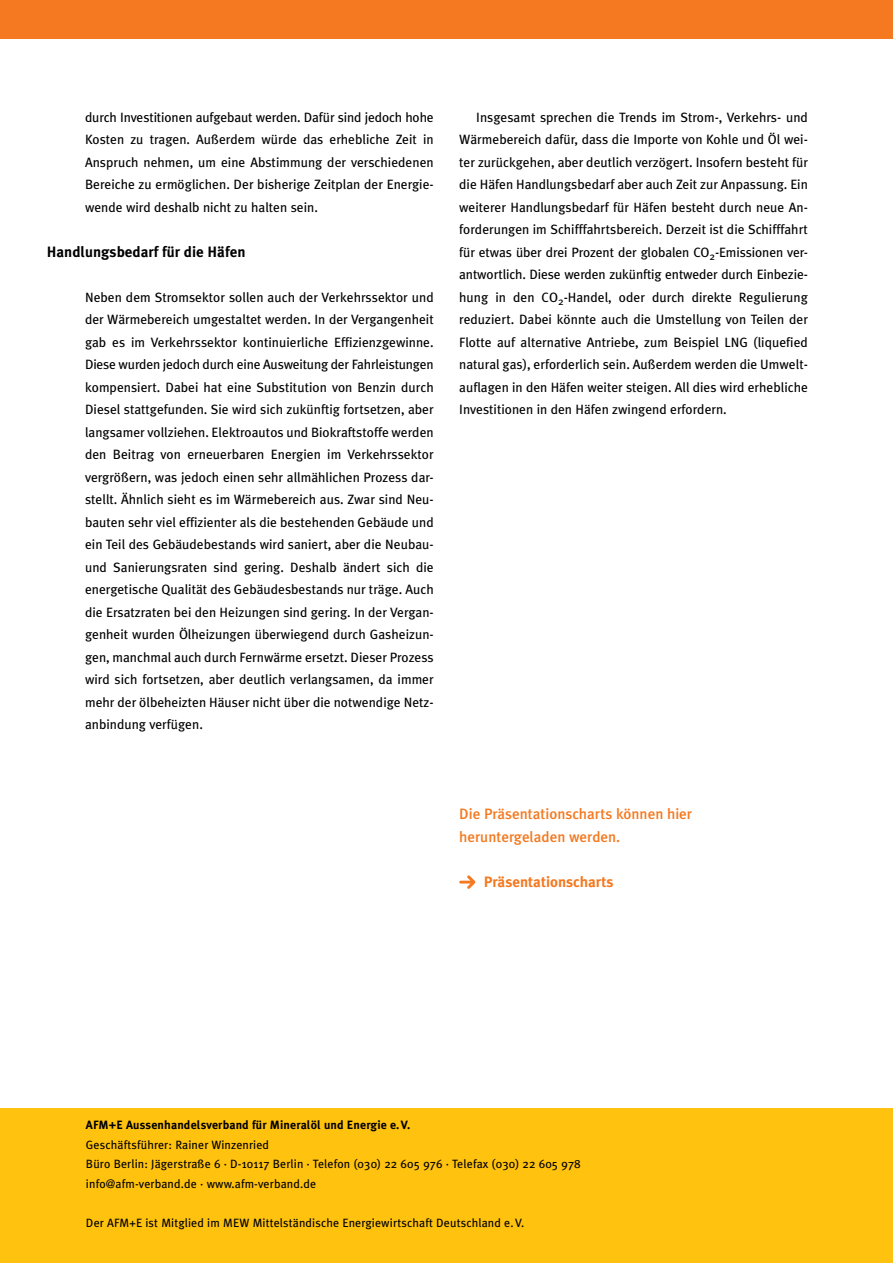
<style>
.page{position:relative;width:893px;height:1263px;background:#fff}
.page>*{position:absolute;margin:0;border:0;box-sizing:border-box;transform-origin:0 0}
.t1{font:500 15px/22.5px "Meta Plus";color:#f47920}
.t2{font:700 15px "Meta Plus";color:#000}
.t3{font:700 15px "Meta Plus";color:#f47920}
.t4{font:13.5px/22.5px "Meta Plus";color:#000;text-align:justify}
.t5{font:12px/19.5px "Meta Plus";letter-spacing:.01em;color:#000}
.t6{font:700 12px "Meta Plus";letter-spacing:.01em;color:#000}
</style>
<div class="page">
<div style="left:0;top:0;width:893px;height:38px;background:#f47920"></div>
<div style="left:0;top:1108px;width:893px;height:155px;background:#ffc20e"></div>
<svg style="left:459px;top:875px;width:17px;height:14px"></svg>
<p class="t4" style="left:85px;top:105px;width:350px">durch Investitionen aufgebaut werden. Dafür sind jedoch hohe Kosten zu tragen. Außerdem würde das erhebliche Zeit in Anspruch nehmen, um eine Abstimmung der verschiedenen Bereiche zu ermöglichen. Der bisherige Zeitplan der Energie&shy;wende wird deshalb nicht zu halten sein.</p>
<p class="t2" style="left:47px;top:243px;width:200px">Handlungsbedarf für die Häfen</p>
<p class="t4" style="left:85px;top:285px;width:350px">Neben dem Stromsektor sollen auch der Verkehrssektor und der Wärmebereich umgestaltet werden. In der Vergangenheit gab es im Verkehrssektor kontinuierliche Effizienzgewinne.<br>Diese wurden jedoch durch eine Ausweitung der Fahrleistungen kompensiert. Dabei hat eine Substitution von Benzin durch Diesel stattgefunden. Sie wird sich zukünftig fortsetzen, aber langsamer vollziehen. Elektroautos und Biokraftstoffe werden den Beitrag von erneuerbaren Energien im Verkehrssektor vergrößern, was jedoch einen sehr allmählichen Prozess dar&shy;stellt. Ähnlich sieht es im Wärmebereich aus. Zwar sind Neu&shy;bauten sehr viel effizienter als die bestehenden Gebäude und ein Teil des Gebäudebestands wird saniert, aber die Neubau&shy;und Sanierungsraten sind gering. Deshalb ändert sich die energetische Qualität des Gebäudesbestands nur träge. Auch die Ersatzraten bei den Heizungen sind gering. In der Vergan&shy;genheit wurden Ölheizungen überwiegend durch Gasheizun&shy;gen, manchmal auch durch Fernwärme ersetzt. Dieser Prozess wird sich fortsetzen, aber deutlich verlangsamen, da immer mehr der ölbeheizten Häuser nicht über die notwendige Netz&shy;anbindung verfügen.</p>
<p class="t4" style="left:459px;top:106px;width:350px;text-align:left;text-indent:17px">Insgesamt sprechen die Trends im Strom-, Verkehrs- und Wärmebereich dafür, dass die Importe von Kohle und Öl wei&shy;ter zurückgehen, aber deutlich verzögert. Insofern besteht für die Häfen Handlungsbedarf aber auch Zeit zur Anpassung. Ein weiterer Handlungsbedarf für Häfen besteht durch neue An-- forderungen im Schifffahrtsbereich. Derzeit ist die Schifffahrt für etwas über drei Prozent der globalen CO<sub>2</sub>-Emissionen ver&shy;antwortlich. Diese werden zukünftig entweder durch Einbezie&shy;hung in den CO<sub>2</sub>-Handel, oder durch direkte Regulierung reduziert. Dabei könnte auch die Umstellung von Teilen der Flotte auf alternative Antriebe, zum Beispiel LNG (liquefied natural gas), erforderlich sein. Außerdem werden die Umwelt&shy;auflagen in den Häfen weiter steigen. All dies wird erhebliche Investitionen in den Häfen zwingend erfordern.</p>
<p class="t1" style="left:459px;top:802px;width:234px">Die Präsentationscharts können hier heruntergeladen werden.</p>
<p class="t3" style="left:484px;top:873px;width:131px">Präsentationscharts</p>
<p class="t6" style="left:86px;top:1118px;width:326px">AFM+E Aussenhandelsverband für Mineralöl und Energie e.V.</p>
<p class="t5" style="left:86px;top:1135px;width:496px">Geschäftsführer: Rainer Winzenried<br>Büro Berlin: Jägerstraße 6 · D-10117 Berlin · Telefon (030) 22 605 976 · Telefax (030) 22 605 978 info@afm-verband.de · www.afm-verband.de</p>
<p class="t5" style="left:86px;top:1213px;width:440px">Der AFM+E ist Mitglied im MEW Mittelständische Energiewirtschaft Deutschland e.V.</p>
</div>
